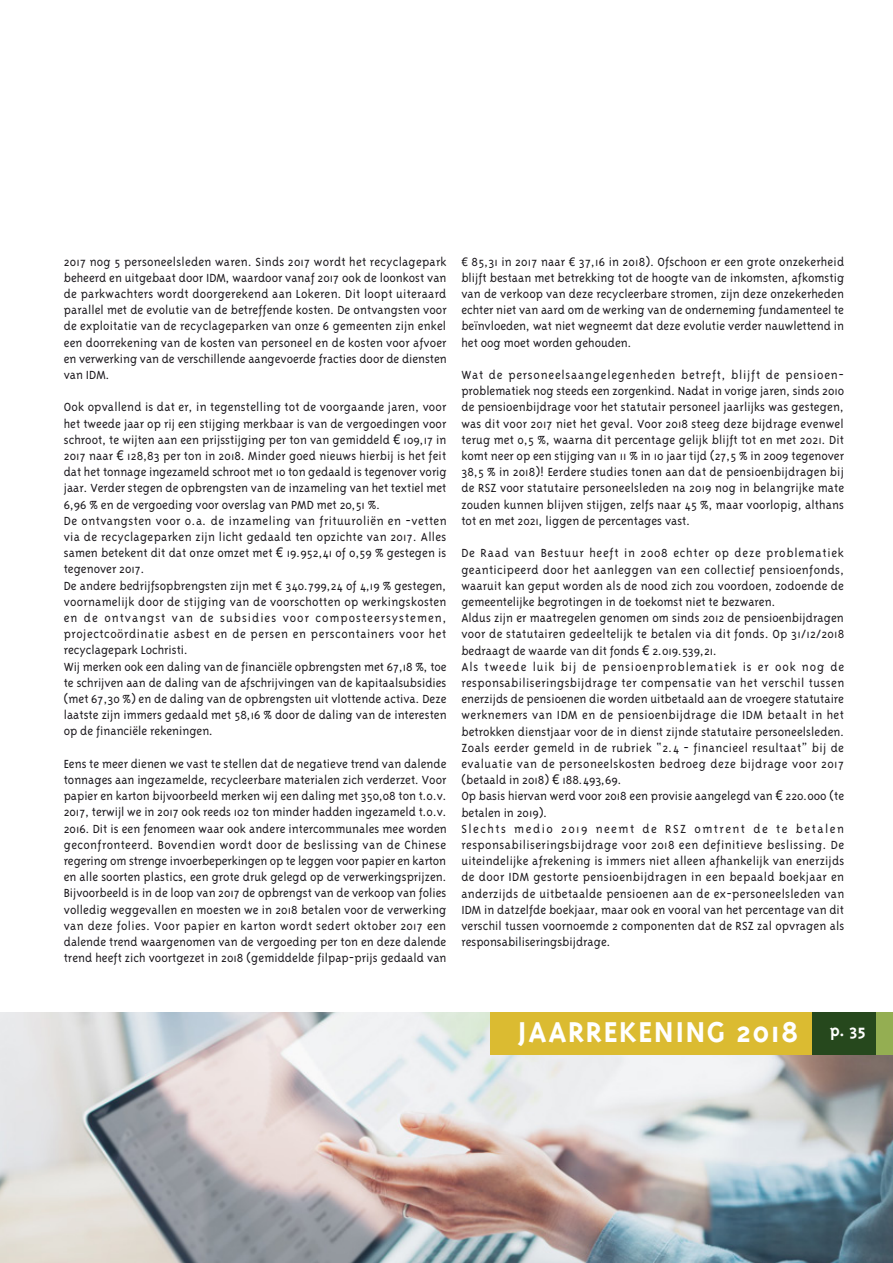
<style>
.page{position:relative;width:893px;height:1263px;background:#fff}
.page>*{position:absolute;margin:0;border:0;box-sizing:border-box;transform-origin:0 0}
.t1{font:700 33px "Triplex";letter-spacing:.05em;color:#fff}
.t2{font:700 18px "Triplex";color:#fff}
.t3{font:300 13.5px/16.2px "Triplex";letter-spacing:.01em;color:#1a171c;text-align:justify}
.s1{font-family:"Avenir";font-weight:500}
.s2{font-family:"Avenir";font-weight:500;font-size:12px}
</style>
<div class="page">
<img style="left:0;top:1012px;width:893px;height:251px">
<div style="left:490px;top:1012px;width:322px;height:42px;background:#dbbb31"></div>
<div style="left:812px;top:1012px;width:64px;height:42px;background:#26481d"></div>
<div style="left:876px;top:1012px;width:17px;height:42px;background:#94ae52"></div>
<p class="t3" style="left:64px;top:253px;width:384px">2017 nog 5 personeelsleden waren. Sinds 2017 wordt het recyclagepark beheerd en uitgebaat door IDM, waardoor vanaf 2017 ook de loonkost van de parkwachters wordt doorgerekend aan Lokeren. Dit loopt uiteraard parallel met de evolutie van de betreffende kosten. De ontvangsten voor de exploitatie van de recyclageparken van onze 6 gemeenten zijn enkel een doorrekening van de kosten van personeel en de kosten voor afvoer en verwerking van de verschillende aangevoerde fracties door de diensten van IDM.</p>
<p class="t3" style="left:64px;top:399px;width:384px;text-align:left">Ook opvallend is dat er, in tegenstelling tot de voorgaande jaren, voor het tweede jaar op rij een stijging merkbaar is van de vergoedingen voor schroot, te wijten aan een prijsstijging per ton van gemiddeld <span class="s1">€</span> 109,17 in 2017 naar <span class="s1">€</span> 128,83 per ton in 2018. Minder goed nieuws hierbij is het feit dat het tonnage ingezameld schroot met 10 ton gedaald is tegenover vorig jaar. Verder stegen de opbrengsten van de inzameling van het textiel met 6,96 % en de vergoeding voor overslag van PMD met 20,51 %.<br>De ontvangsten voor o.a. de inzameling van frituuroliën en -vetten via de recyclageparken zijn licht gedaald ten opzichte van 2017. Alles samen betekent dit dat onze omzet met <span class="s1">€</span> 19.952,41 of 0,59 % gestegen is tegenover 2017.<br>De andere bedrijfsopbrengsten zijn met <span class="s2">€</span> 340.799,24 of 4,19 % gestegen, voornamelijk door de stijging van de voorschotten op werkingskosten en de ontvangst van de subsidies voor composteersystemen, projectcoördinatie asbest en de persen en perscontainers voor het recyclagepark Lochristi.<br>Wij merken ook een daling van de financiële opbrengsten met 67,18 %, toe te schrijven aan de daling van de afschrijvingen van de kapitaalsubsidies (met 67,30 %) en de daling van de opbrengsten uit vlottende activa. Deze laatste zijn immers gedaald met 58,16 % door de daling van de interesten op de financiële rekeningen.</p>
<p class="t3" style="left:64px;top:755px;width:384px">Eens te meer dienen we vast te stellen dat de negatieve trend van dalende tonnages aan ingezamelde, recycleerbare materialen zich verderzet. Voor papier en karton bijvoorbeeld merken wij een daling met 350,08 ton t.o.v.<br>2017, terwijl we in 2017 ook reeds 102 ton minder hadden ingezameld t.o.v.<br>2016. Dit is een fenomeen waar ook andere intercommunales mee worden geconfronteerd. Bovendien wordt door de beslissing van de Chinese regering om strenge invoerbeperkingen op te leggen voor papier en karton en alle soorten plastics, een grote druk gelegd op de verwerkingsprijzen.<br>Bijvoorbeeld is in de loop van 2017 de opbrengst van de verkoop van folies volledig weggevallen en moesten we in 2018 betalen voor de verwerking van deze folies. Voor papier en karton wordt sedert oktober 2017 een dalende trend waargenomen van de vergoeding per ton en deze dalende trend heeft zich voortgezet in 2018 (gemiddelde filpap-prijs gedaald van</p>
<p class="t3" style="left:461px;top:253px;width:384px"><span class="s2">€</span> 85,31 in 2017 naar <span class="s2">€</span> 37,16 in 2018). Ofschoon er een grote onzekerheid blijft bestaan met betrekking tot de hoogte van de inkomsten, afkomstig van de verkoop van deze recycleerbare stromen, zijn deze onzekerheden echter niet van aard om de werking van de onderneming fundamenteel te beïnvloeden, wat niet wegneemt dat deze evolutie verder nauwlettend in het oog moet worden gehouden.</p>
<p class="t3" style="left:461px;top:367px;width:384px;text-align:left">Wat de personeelsaangelegenheden betreft, blijft de pensioen&shy;problematiek nog steeds een zorgenkind. Nadat in vorige jaren, sinds 2010 de pensioenbijdrage voor het statutair personeel jaarlijks was gestegen, was dit voor 2017 niet het geval. Voor 2018 steeg deze bijdrage evenwel terug met 0,5 %, waarna dit percentage gelijk blijft tot en met 2021. Dit komt neer op een stijging van 11 % in 10 jaar tijd (27,5 % in 2009 tegenover 38,5 % in 2018)! Eerdere studies tonen aan dat de pensioenbijdragen bij de RSZ voor statutaire personeelsleden na 2019 nog in belangrijke mate zouden kunnen blijven stijgen, zelfs naar 45 %, maar voorlopig, althans tot en met 2021, liggen de percentages vast.</p>
<p class="t3" style="left:461px;top:545px;width:384px;text-align:left">De Raad van Bestuur heeft in 2008 echter op deze problematiek geanticipeerd door het aanleggen van een collectief pensioenfonds, waaruit kan geput worden als de nood zich zou voordoen, zodoende de gemeentelijke begrotingen in de toekomst niet te bezwaren.<br>Aldus zijn er maatregelen genomen om sinds 2012 de pensioenbijdragen voor de statutairen gedeeltelijk te betalen via dit fonds. Op 31/12/2018 bedraagt de waarde van dit fonds <span class="s1">€</span> 2.019.539,21.<br>Als tweede luik bij de pensioenproblematiek is er ook nog de responsabiliseringsbijdrage ter compensatie van het verschil tussen enerzijds de pensioenen die worden uitbetaald aan de vroegere statutaire werknemers van IDM en de pensioenbijdrage die IDM betaalt in het betrokken dienstjaar voor de in dienst zijnde statutaire personeelsleden.<br>Zoals eerder gemeld in de rubriek “2.4 - financieel resultaat” bij de evaluatie van de personeelskosten bedroeg deze bijdrage voor 2017 (betaald in 2018) <span class="s1">€</span> 188.493,69.<br>Op basis hiervan werd voor 2018 een provisie aangelegd van <span class="s1">€</span> 220.000 (te betalen in 2019).<br>Slechts medio 2019 neemt de RSZ omtrent de te betalen responsabiliseringsbijdrage voor 2018 een definitieve beslissing. De uiteindelijke afrekening is immers niet alleen afhankelijk van enerzijds de door IDM gestorte pensioenbijdragen in een bepaald boekjaar en anderzijds de uitbetaalde pensioenen aan de ex-personeelsleden van IDM in datzelfde boekjaar, maar ook en vooral van het percentage van dit verschil tussen voornoemde 2 componenten dat de RSZ zal opvragen als responsabiliseringsbijdrage.</p>
<h1 class="t1" style="left:517px;top:1013px;width:283px">JAARREKENING 2018</h1>
<h2 class="t2" style="left:830px;top:1020px;width:38px">p. 35</h2>
</div>
